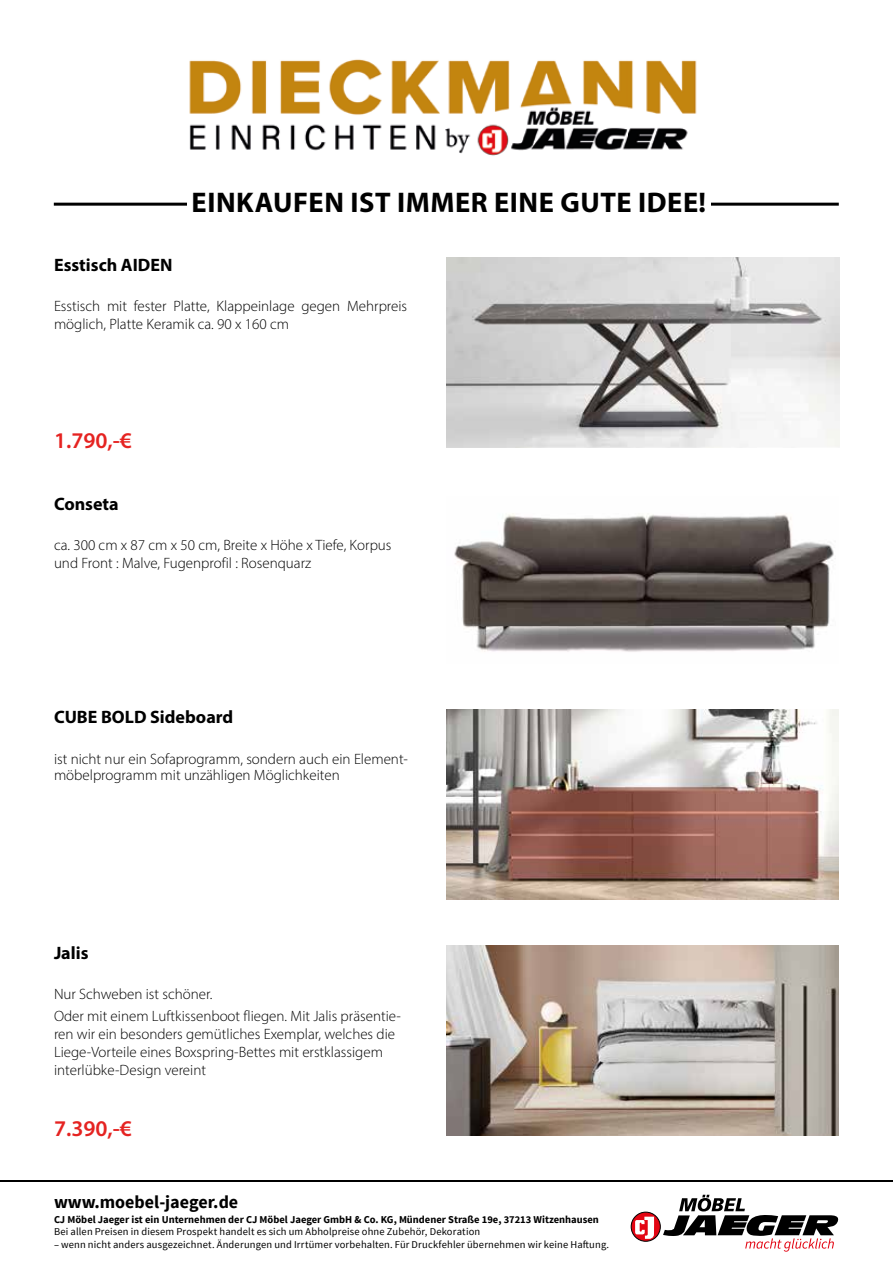
<style>
.page{position:relative;width:893px;height:1263px;background:#fff}
.page>*{position:absolute;margin:0;border:0;box-sizing:border-box;transform-origin:0 0}
.t1{font:700 28.5px "Myriad Pro";letter-spacing:.02em;color:#000}
.t2{font:600 22.5px "Myriad Pro";color:#e52321}
.t3{font:700 18px "Myriad Pro";color:#000}
.t4{font:700 18px "Source Sans Pro";color:#000}
.t5{font:300 15px/18px "Myriad Pro";color:#000}
.t6{font:10.5px "Source Sans Pro";letter-spacing:.015em;color:#000}
.t7{font:700 10.5px "Source Sans Pro";color:#000}
</style>
<div class="page">
<img style="left:454px;top:513px;width:380px;height:139px">
<img style="left:447px;top:709px;width:392px;height:190px">
<img style="left:446px;top:257px;width:393px;height:190px">
<hr style="left:0;top:1181px;width:893px;height:1px;background:#000">
<svg style="left:631px;top:1212px;width:29px;height:29px"></svg>
<div style="left:631px;top:1212px;width:29px;height:29px;border:1px solid #000;border-radius:50%"></div>
<svg style="left:635px;top:1217px;width:19px;height:22px"></svg>
<svg style="left:663px;top:1195px;width:176px;height:57px"></svg>
<img style="left:447px;top:945px;width:392px;height:190px">
<hr style="left:54px;top:203px;width:785px;height:3px;background:#000">
<div style="left:187px;top:191px;width:523px;height:22px;background:#fff"></div>
<img style="left:189px;top:59px;width:508px;height:97px">
<p class="t3" style="left:54px;top:253px;width:120px">Esstisch AIDEN</p>
<h1 class="t1" style="left:192px;top:184px;width:516px">EINKAUFEN IST IMMER EINE GUTE IDEE!</h1>
<p class="t5" style="left:54px;top:297px;width:355px">Esstisch mit fester Platte, Klappeinlage gegen Mehrpreis möglich, Platte Keramik ca. 90 x 160 cm</p>
<h2 class="t2" style="left:54px;top:426px;width:80px">1.790,-€</h2>
<p class="t3" style="left:54px;top:493px;width:66px">Conseta</p>
<p class="t5" style="left:54px;top:536px;width:339px">ca. 300 cm x 87 cm x 50 cm, Breite x Höhe x Tiefe, Korpus und Front : Malve, Fugenprofil : Rosenquarz</p>
<p class="t3" style="left:54px;top:705px;width:181px">CUBE BOLD Sideboard</p>
<p class="t5" style="left:54px;top:750px;width:355px;line-height:16.5px">ist nicht nur ein Sofaprogramm, sondern auch ein Element&shy;möbelprogramm mit unzähligen Möglichkeiten</p>
<p class="t3" style="left:54px;top:941px;width:36px">Jalis</p>
<p class="t5" style="left:54px;top:982px;width:348px;line-height:22.2px">Nur Schweben ist schöner.<br>Oder mit einem Luftkissenboot fliegen. Mit Jalis präsentie-</p>
<p class="t5" style="left:54px;top:1025px;width:343px">ren wir ein besonders gemütliches Exemplar, welches die<br>Liege-Vorteile eines Boxspring-Bettes mit erstklassigem interlübke-Design vereint</p>
<h2 class="t2" style="left:54px;top:1114px;width:80px">7.390,-€</h2>
<p class="t4" style="left:54px;top:1191px;width:186px">www.moebel-jaeger.de</p>
<p class="t7" style="left:54px;top:1212px;width:546px">CJ Möbel Jaeger ist ein Unternehmen der CJ Möbel Jaeger GmbH &amp; Co. KG, Mündener Straße 19e, 37213 Witzenhausen</p>
<p class="t6" style="left:54px;top:1225px;width:428px">Bei allen Preisen in diesem Prospekt handelt es sich um Abholpreise ohne Zubehör, Dekoration</p>
<p class="t6" style="left:54px;top:1238px;width:557px">– wenn nicht anders ausgezeichnet. Änderungen und Irrtümer vorbehalten. Für Druckfehler übernehmen wir keine Haftung.</p>
</div>
